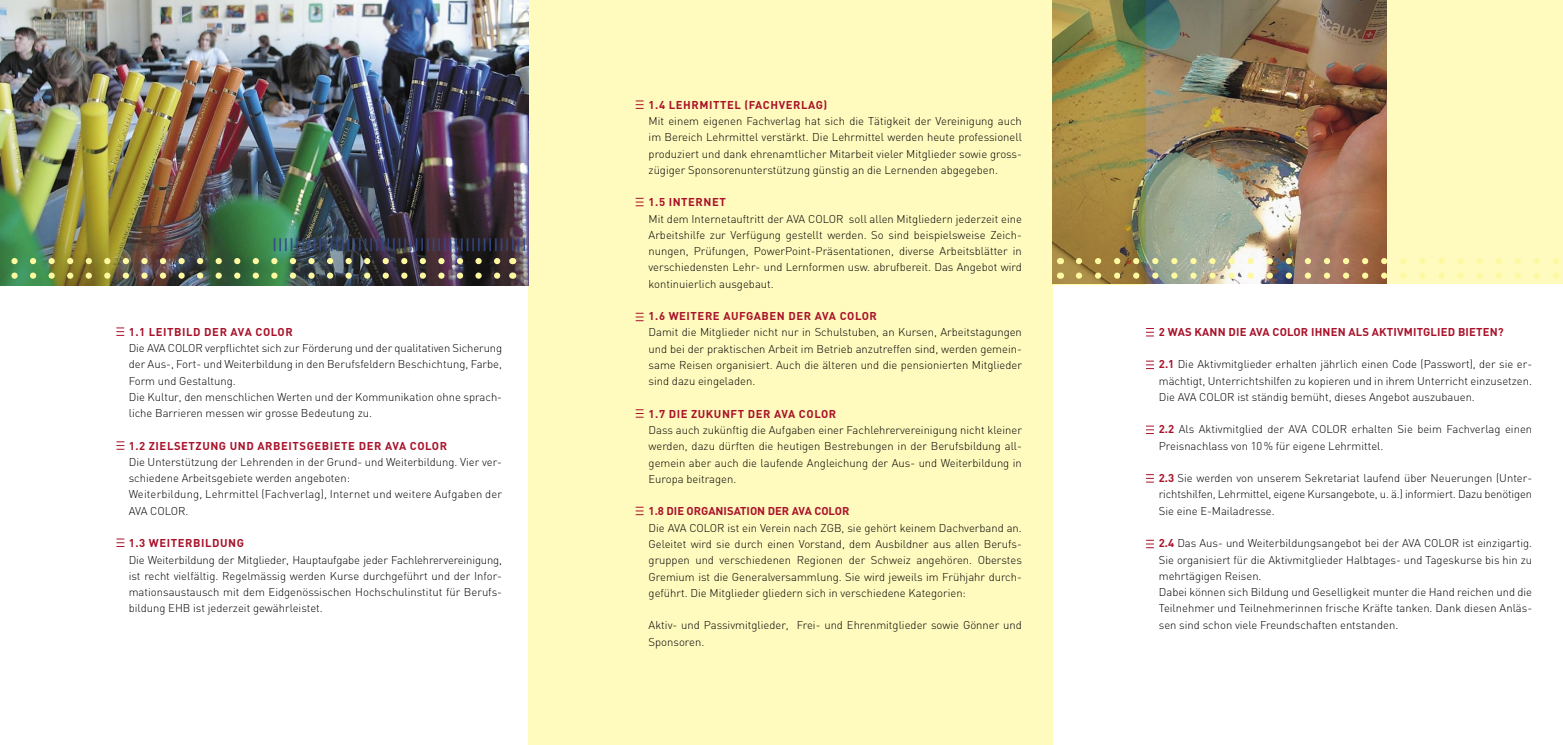
<style>
.page{position:relative;width:1563px;height:745px;background:#fff}
.page>*{position:absolute;margin:0;border:0;box-sizing:border-box;transform-origin:0 0}
.t1{font:500 15px "DIN";color:#354784}
.t2{font:300 11.25px/16.2px "DIN";color:#000;text-align:justify}
.t3{font:700 11.25px "DIN";letter-spacing:.05em;color:#a9122a}
.t4{font:700 11.25px "DIN";letter-spacing:.015em;color:#a9122a}
.t5{font:700 11.25px "DIN";color:#a9122a}
.s1{font-weight:700;color:#a9122a}
</style>
<div class="page">
<div style="left:1383px;top:0;width:180px;height:283px;background:#fffabe"></div>
<div style="left:528px;top:0;width:524px;height:744px;background:#fffabe"></div>
<img style="left:0;top:0;width:528px;height:285px">
<img style="left:1146px;top:0;width:240px;height:283px">
<img style="left:14px;top:258px;width:489px;height:6px">
<svg style="left:116px;top:327px;width:8px;height:9px"></svg>
<svg style="left:116px;top:441px;width:8px;height:8px"></svg>
<svg style="left:116px;top:538px;width:8px;height:6px"></svg>
<svg style="left:636px;top:100px;width:7px;height:9px"></svg>
<svg style="left:636px;top:198px;width:7px;height:8px"></svg>
<svg style="left:636px;top:313px;width:7px;height:8px"></svg>
<svg style="left:636px;top:409px;width:7px;height:8px"></svg>
<svg style="left:636px;top:506px;width:7px;height:9px"></svg>
<svg style="left:1146px;top:328px;width:8px;height:8px"></svg>
<svg style="left:1146px;top:360px;width:8px;height:9px"></svg>
<svg style="left:1146px;top:474px;width:8px;height:8px"></svg>
<svg style="left:1146px;top:539px;width:8px;height:9px"></svg>
<svg style="left:1052px;top:0;width:94px;height:284px;background:#9b8944"></svg>
<svg style="left:1146px;top:425px;width:8px;height:9px"></svg>
<img style="left:14px;top:272px;width:489px;height:6px">
<svg style="left:1079px;top:258px;width:480px;height:6px"></svg>
<svg style="left:1079px;top:272px;width:480px;height:6px"></svg>
<p class="t1" style="left:272px;top:235px;width:256px">|||||||||||||||||||||||||||||||||||||||||||||</p>
<p class="t3" style="left:129px;top:324px;width:165px">1.1 LEITBILD DER AVA COLOR</p>
<p class="t2" style="left:129px;top:339px;width:375px">Die AVA COLOR verpflichtet sich zur Förderung und der qualitativen Sicherung der Aus-, Fort- und Weiterbildung in den Berufsfeldern Beschichtung, Farbe, Form und Gestaltung.</p>
<p class="t2" style="left:129px;top:388px;width:375px">Die Kultur, den menschlichen Werten und der Kommunikation ohne sprach&shy;liche Barrieren messen wir grosse Bedeutung zu.</p>
<p class="t3" style="left:129px;top:438px;width:320px">1.2 ZIELSETZUNG UND ARBEITSGEBIETE DER AVA COLOR</p>
<p class="t2" style="left:129px;top:453px;width:375px">Die Unterstützung der Lehrenden in der Grund- und Weiterbildung. Vier ver&shy;schiedene Arbeitsgebiete werden angeboten:</p>
<p class="t2" style="left:129px;top:486px;width:375px">Weiterbildung, Lehrmittel (Fachverlag), Internet und weitere Aufgaben der<br>AVA COLOR.</p>
<p class="t3" style="left:129px;top:535px;width:117px">1.3 WEITERBILDUNG</p>
<p class="t2" style="left:129px;top:551px;width:375px">Die Weiterbildung der Mitglieder, Hauptaufgabe jeder Fachlehrervereinigung, ist recht vielfältig. Regelmässig werden Kurse durchgeführt und der Infor&shy;mationsaustausch mit dem Eidgenössischen Hochschulinstitut für Berufs&shy;bildung EHB ist jederzeit gewährleistet.</p>
<p class="t3" style="left:648px;top:97px;width:180px">1.4 LEHRMITTEL (FACHVERLAG)</p>
<p class="t2" style="left:648px;top:113px;width:375px">Mit einem eigenen Fachverlag hat sich die Tätigkeit der Vereinigung auch im Bereich Lehrmittel verstärkt. Die Lehrmittel werden heute professionell produziert und dank ehrenamtlicher Mitarbeit vieler Mitglieder sowie gross&shy;zügiger Sponsorenunterstützung günstig an die Lernenden abgegeben.</p>
<p class="t3" style="left:648px;top:195px;width:79px">1.5 INTERNET</p>
<p class="t2" style="left:648px;top:210px;width:375px">Mit dem Internetauftritt der AVA COLOR soll allen Mitgliedern jederzeit eine Arbeitshilfe zur Verfügung gestellt werden. So sind beispielsweise Zeich&shy;nungen, Prüfungen, PowerPoint-Präsentationen, diverse Arbeitsblätter in verschiedensten Lehr- und Lernformen usw. abrufbereit. Das Angebot wird kontinuierlich ausgebaut.</p>
<p class="t3" style="left:648px;top:308px;width:230px">1.6 WEITERE AUFGABEN DER AVA COLOR</p>
<p class="t2" style="left:648px;top:324px;width:375px">Damit die Mitglieder nicht nur in Schulstuben, an Kursen, Arbeitstagungen und bei der praktischen Arbeit im Betrieb anzutreffen sind, werden gemein&shy;same Reisen organisiert. Auch die älteren und die pensionierten Mitglieder sind dazu eingeladen.</p>
<p class="t3" style="left:648px;top:406px;width:189px">1.7 DIE ZUKUNFT DER AVA COLOR</p>
<p class="t2" style="left:648px;top:421px;width:375px">Dass auch zukünftig die Aufgaben einer Fachlehrervereinigung nicht kleiner werden, dazu dürften die heutigen Bestrebungen in der Berufsbildung all&shy;gemein aber auch die laufende Angleichung der Aus- und Weiterbildung in Europa beitragen.</p>
<p class="t5" style="left:648px;top:503px;width:202px">1.8 DIE ORGANISATION DER AVA COLOR</p>
<p class="t2" style="left:648px;top:519px;width:375px">Die AVA COLOR ist ein Verein nach ZGB, sie gehört keinem Dachverband an.<br>Geleitet wird sie durch einen Vorstand, dem Ausbildner aus allen Berufs&shy;gruppen und verschiedenen Regionen der Schweiz angehören. Oberstes Gremium ist die Generalversammlung. Sie wird jeweils im Frühjahr durch&shy;geführt. Die Mitglieder gliedern sich in verschiedene Kategorien:</p>
<p class="t2" style="left:648px;top:616px;width:375px">Aktiv- und Passivmitglieder, Frei- und Ehrenmitglieder sowie Gönner und<br>Sponsoren.</p>
<p class="t4" style="left:1159px;top:324px;width:346px">2 WAS KANN DIE AVA COLOR IHNEN ALS AKTIVMITGLIED BIETEN?</p>
<p class="t2" style="left:1159px;top:356px;width:375px"><span class="s1">2.1</span> Die Aktivmitglieder erhalten jährlich einen Code (Passwort), der sie er&shy;mächtigt, Unterrichtshilfen zu kopieren und in ihrem Unterricht einzusetzen.<br>Die AVA COLOR ist ständig bemüht, dieses Angebot auszubauen.</p>
<p class="t2" style="left:1159px;top:421px;width:375px"><span class="s1">2.2</span> Als Aktivmitglied der AVA COLOR erhalten Sie beim Fachverlag einen<br>Preisnachlass von 10 % für eigene Lehrmittel.</p>
<p class="t2" style="left:1159px;top:469px;width:375px"><span class="s1">2.3</span> Sie werden von unserem Sekretariat laufend über Neuerungen (Unter&shy;richtshilfen, Lehrmittel, eigene Kursangebote, u. ä.) informiert. Dazu benötigen Sie eine E-Mailadresse.</p>
<p class="t2" style="left:1159px;top:534px;width:375px"><span class="s1">2.4</span> Das Aus- und Weiterbildungsangebot bei der AVA COLOR ist einzigartig.<br>Sie organisiert für die Aktivmitglieder Halbtages- und Tageskurse bis hin zu mehrtägigen Reisen.</p>
<p class="t2" style="left:1159px;top:583px;width:375px">Dabei können sich Bildung und Geselligkeit munter die Hand reichen und die Teilnehmer und Teilnehmerinnen frische Kräfte tanken. Dank diesen Anläs&shy;sen sind schon viele Freundschaften entstanden.</p>
</div>
